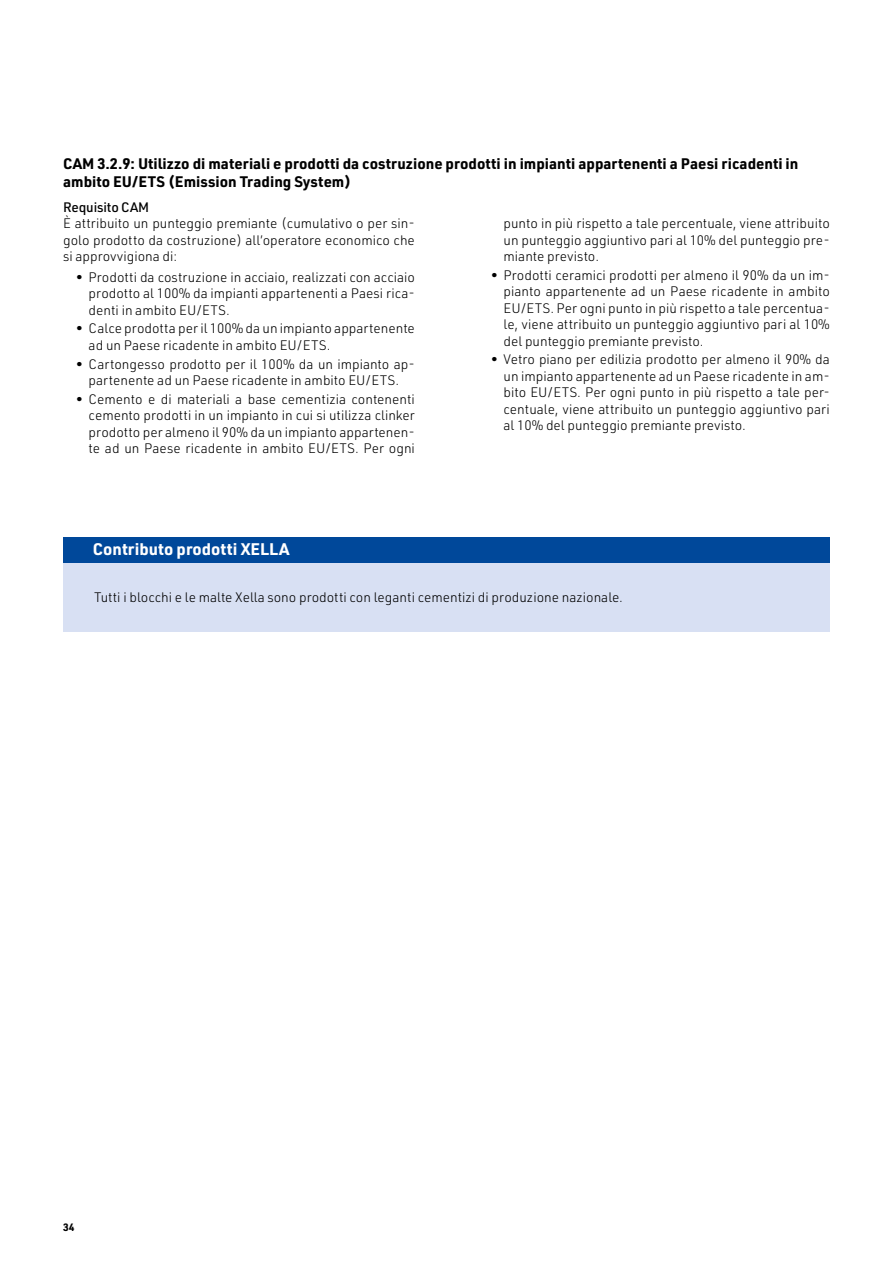
<style>
.page{position:relative;width:893px;height:1263px;background:#fff}
.page>*{position:absolute;margin:0;border:0;box-sizing:border-box;transform-origin:0 0}
.t1{font:700 16.5px "URWDIN";color:#fff}
.H3_Titolo_paragrafo{font:700 15px/18px "URWDIN";color:#000}
.Testo_base_9_11{font:300 13.5px/16.5px "URWDIN";color:#000;text-align:justify}
.H5_Titoletto{font:500 13.5px "URWDIN";letter-spacing:-.01em;color:#000}
.t2{font:700 10.5px "URWDIN";color:#000}
</style>
<div class="page">
<div style="left:63px;top:537px;width:767px;height:94px;background:#d8e0f3"></div>
<div style="left:63px;top:537px;width:767px;height:25px;background:#00489a"></div>
<p class="H3_Titolo_paragrafo" style="left:63px;top:154px;width:737px">CAM 3.2.9: Utilizzo di materiali e prodotti da costruzione prodotti in impianti appartenenti a Paesi ricadenti in ambito EU/ETS (Emission Trading System)</p>
<p class="H5_Titoletto" style="left:63px;top:198px;width:87px">Requisito CAM</p>
<p class="Testo_base_9_11" style="left:63px;top:215px;width:353px">È attribuito un punteggio premiante (cumulativo o per sin&shy;golo prodotto da costruzione) all’operatore economico che si approvvigiona di:</p>
<p class="Testo_base_9_11" style="left:89px;top:268px;width:328px;text-indent:-13px">• Prodotti da costruzione in acciaio, realizzati con acciaio prodotto al 100% da impianti appartenenti a Paesi rica&shy;denti in ambito EU/ETS.</p>
<p class="Testo_base_9_11" style="left:89px;top:320px;width:328px;text-indent:-13px">• Calce prodotta per il 100% da un impianto appartenente ad un Paese ricadente in ambito EU/ETS.</p>
<p class="Testo_base_9_11" style="left:76px;top:355px;width:340px;text-align:center">• Cartongesso prodotto per il 100% da un impianto ap&shy;partenente ad un Paese ricadente in ambito EU/ETS.</p>
<p class="Testo_base_9_11" style="left:89px;top:390px;width:328px;text-indent:-13px">• Cemento e di materiali a base cementizia contenenti cemento prodotti in un impianto in cui si utilizza clinker prodotto per almeno il 90% da un impianto appartenen&shy;te ad un Paese ricadente in ambito EU/ETS. Per ogni</p>
<p class="Testo_base_9_11" style="left:504px;top:215px;width:328px">punto in più rispetto a tale percentuale, viene attribuito un punteggio aggiuntivo pari al 10% del punteggio pre&shy;miante previsto.</p>
<p class="Testo_base_9_11" style="left:504px;top:266px;width:328px;text-indent:-13px">• Prodotti ceramici prodotti per almeno il 90% da un im&shy;pianto appartenente ad un Paese ricadente in ambito EU/ETS. Per ogni punto in più rispetto a tale percentua&shy;le, viene attribuito un punteggio aggiuntivo pari al 10% del punteggio premiante previsto.</p>
<p class="Testo_base_9_11" style="left:504px;top:351px;width:328px;text-indent:-13px">• Vetro piano per edilizia prodotto per almeno il 90% da un impianto appartenente ad un Paese ricadente in am&shy;bito EU/ETS. Per ogni punto in più rispetto a tale per&shy;centuale, viene attribuito un punteggio aggiuntivo pari al 10% del punteggio premiante previsto.</p>
<p class="t1" style="left:93px;top:538px;width:198px">Contributo prodotti XELLA</p>
<p class="Testo_base_9_11" style="left:94px;top:589px;width:530px">Tutti i blocchi e le malte Xella sono prodotti con leganti cementizi di produzione nazionale.</p>
<p class="t2" style="left:63px;top:1220px;width:13px">34</p>
</div>
